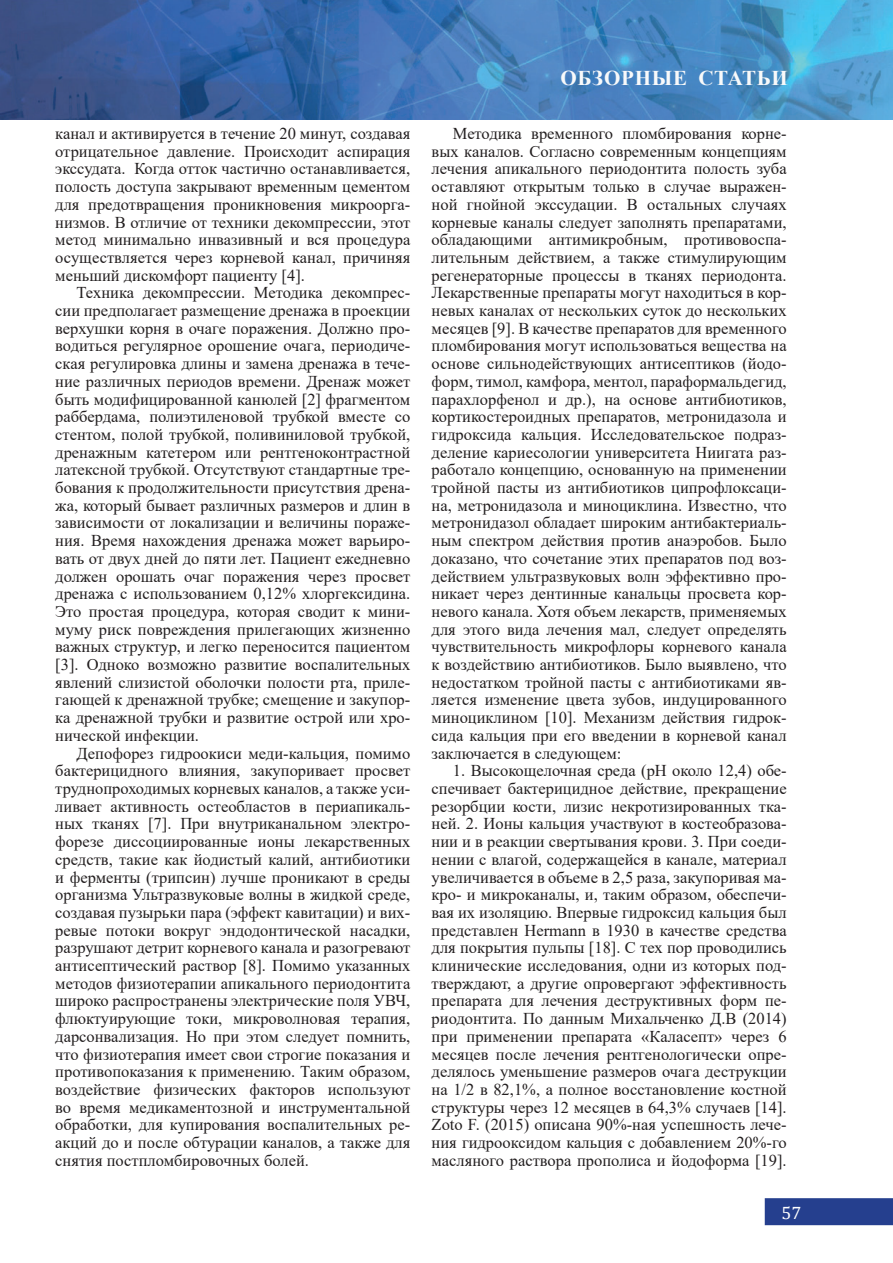
<style>
.page{position:relative;width:893px;height:1263px;background:#fff}
.page>*{position:absolute;margin:0;border:0;box-sizing:border-box;transform-origin:0 0}
.t1{font:700 21px "Times New Roman";letter-spacing:.035em;color:#f8f9fa}
.t2{font:18px "Cambria";color:#fff}
.t3{font:16.5px/17.7px "Times New Roman";color:#231f20;text-align:justify}
</style>
<div class="page">
<img style="left:0;top:0;width:893px;height:120px">
<div style="left:765px;top:1199px;width:127px;height:25px;background:#253f8e"></div>
<div style="left:765px;top:1198px;width:128px;height:27px;border:2px solid #253f8e"></div>
<p class="t3" style="left:55px;top:124px;width:357px">канал и активируется в течение 20 минут, создавая отрицательное давление. Происходит аспирация экссудата. Когда отток частично останавливается, полость доступа закрывают временным цементом для предотвращения проникновения микроорга&shy;низмов. В отличие от техники декомпрессии, этот метод минимально инвазивный и вся процедура осуществляется через корневой канал, причиняя меньший дискомфорт пациенту [4].</p>
<p class="t3" style="left:55px;top:283px;width:357px;text-indent:21px">Техника декомпрессии. Методика декомпрес&shy;сии предполагает размещение дренажа в проекции верхушки корня в очаге поражения. Должно про&shy;водиться регулярное орошение очага, периодиче&shy;ская регулировка длины и замена дренажа в тече&shy;ние различных периодов времени. Дренаж может быть модифицированной канюлей [2] фрагментом раббердама, полиэтиленовой трубкой вместе со стентом, полой трубкой, поливиниловой трубкой, дренажным катетером или рентгеноконтрастной латексной трубкой. Отсутствуют стандартные тре&shy;бования к продолжительности присутствия дрена&shy;жа, который бывает различных размеров и длин в зависимости от локализации и величины пораже&shy;ния. Время нахождения дренажа может варьиро&shy;вать от двух дней до пяти лет. Пациент ежедневно должен орошать очаг поражения через просвет дренажа с использованием 0,12% хлоргексидина.<br>Это простая процедура, которая сводит к мини&shy;муму риск повреждения прилегающих жизненно важных структур, и легко переносится пациентом [3]. Одноко возможно развитие воспалительных явлений слизистой оболочки полости рта, приле&shy;гающей к дренажной трубке; смещение и закупор&shy;ка дренажной трубки и развитие острой или хро&shy;нической инфекции.</p>
<p class="t3" style="left:55px;top:744px;width:357px;text-indent:21px">Депофорез гидроокиси меди-кальция, помимо бактерицидного влияния, закупоривает просвет труднопроходимых корневых каналов, а также уси&shy;ливает активность остеобластов в периапикаль&shy;ных тканях [7]. При внутриканальном электро&shy;форезе диссоциированные ионы лекарственных средств, такие как йодистый калий, антибиотики и ферменты (трипсин) лучше проникают в среды организма Ультразвуковые волны в жидкой среде, создавая пузырьки пара (эффект кавитации) и вих&shy;ревые потоки вокруг эндодонтической насадки, разрушают детрит корневого канала и разогревают антисептический раствор [8]. Помимо указанных методов физиотерапии апикального периодонтита широко распространены электрические поля УВЧ, флюктуирующие токи, микроволновая терапия, дарсонвализация. Но при этом следует помнить, что физиотерапия имеет свои строгие показания и противопоказания к применению. Таким образом, воздействие физических факторов используют во время медикаментозной и инструментальной обработки, для купирования воспалительных ре&shy;акций до и после обтурации каналов, а также для снятия постпломбировочных болей.</p>
<p class="t1" style="left:560px;top:63px;width:229px">ОБЗОРНЫЕ СТАТЬИ</p>
<p class="t3" style="left:432px;top:124px;width:357px;text-indent:21px">Методика временного пломбирования корне&shy;вых каналов. Согласно современным концепциям лечения апикального периодонтита полость зуба оставляют открытым только в случае выражен&shy;ной гнойной экссудации. В остальных случаях корневые каналы следует заполнять препаратами, обладающими антимикробным, противовоспа&shy;лительным действием, а также стимулирующим регенераторные процессы в тканях периодонта.<br>Лекарственные препараты могут находиться в кор&shy;невых каналах от нескольких суток до нескольких месяцев [9]. В качестве препаратов для временного пломбирования могут использоваться вещества на основе сильнодействующих антисептиков (йодо&shy;форм, тимол, камфора, ментол, параформальдегид, парахлорфенол и др.), на основе антибиотиков, кортикостероидных препаратов, метронидазола и гидроксида кальция. Исследовательское подраз&shy;деление кариесологии университета Ниигата раз&shy;работало концепцию, основанную на применении тройной пасты из антибиотиков ципрофлоксаци&shy;на, метронидазола и миноциклина. Известно, что метронидазол обладает широким антибактериаль&shy;ным спектром действия против анаэробов. Было доказано, что сочетание этих препаратов под воз&shy;действием ультразвуковых волн эффективно про&shy;никает через дентинные канальцы просвета кор&shy;невого канала. Хотя объем лекарств, применяемых для этого вида лечения мал, следует определять чувствительность микрофлоры корневого канала к воздействию антибиотиков. Было выявлено, что недостатком тройной пасты с антибиотиками яв&shy;ляется изменение цвета зубов, индуцированного миноциклином [10]. Механизм действия гидрок&shy;сида кальция при его введении в корневой канал заключается в следующем:</p>
<p class="t3" style="left:432px;top:761px;width:357px;text-indent:21px">1. Высокощелочная среда (рН около 12,4) обе&shy;спечивает бактерицидное действие, прекращение резорбции кости, лизис некротизированных тка&shy;ней. 2. Ионы кальция участвуют в костеобразова&shy;нии и в реакции свертывания крови. 3. При соеди&shy;нении с влагой, содержащейся в канале, материал увеличивается в объеме в 2,5 раза, закупоривая ма&shy;кро- и микроканалы, и, таким образом, обеспечи&shy;вая их изоляцию. Впервые гидроксид кальция был представлен Hermann в 1930 в качестве средства для покрытия пульпы [18]. С тех пор проводились клинические исследования, одни из которых под&shy;тверждают, а другие опровергают эффективность препарата для лечения деструктивных форм пе&shy;риодонтита. По данным Михальченко Д.В (2014) при применении препарата «Каласепт» через 6 месяцев после лечения рентгенологически опре&shy;делялось уменьшение размеров очага деструкции на 1/2 в 82,1%, а полное восстановление костной структуры через 12 месяцев в 64,3% случаев [14].<br>Zoto F. (2015) описана 90%-ная успешность лече&shy;ния гидрооксидом кальция с добавлением 20%-го масляного раствора прополиса и йодоформа [19].</p>
<p class="t2" style="left:782px;top:1202px;width:21px">57</p>
</div>
